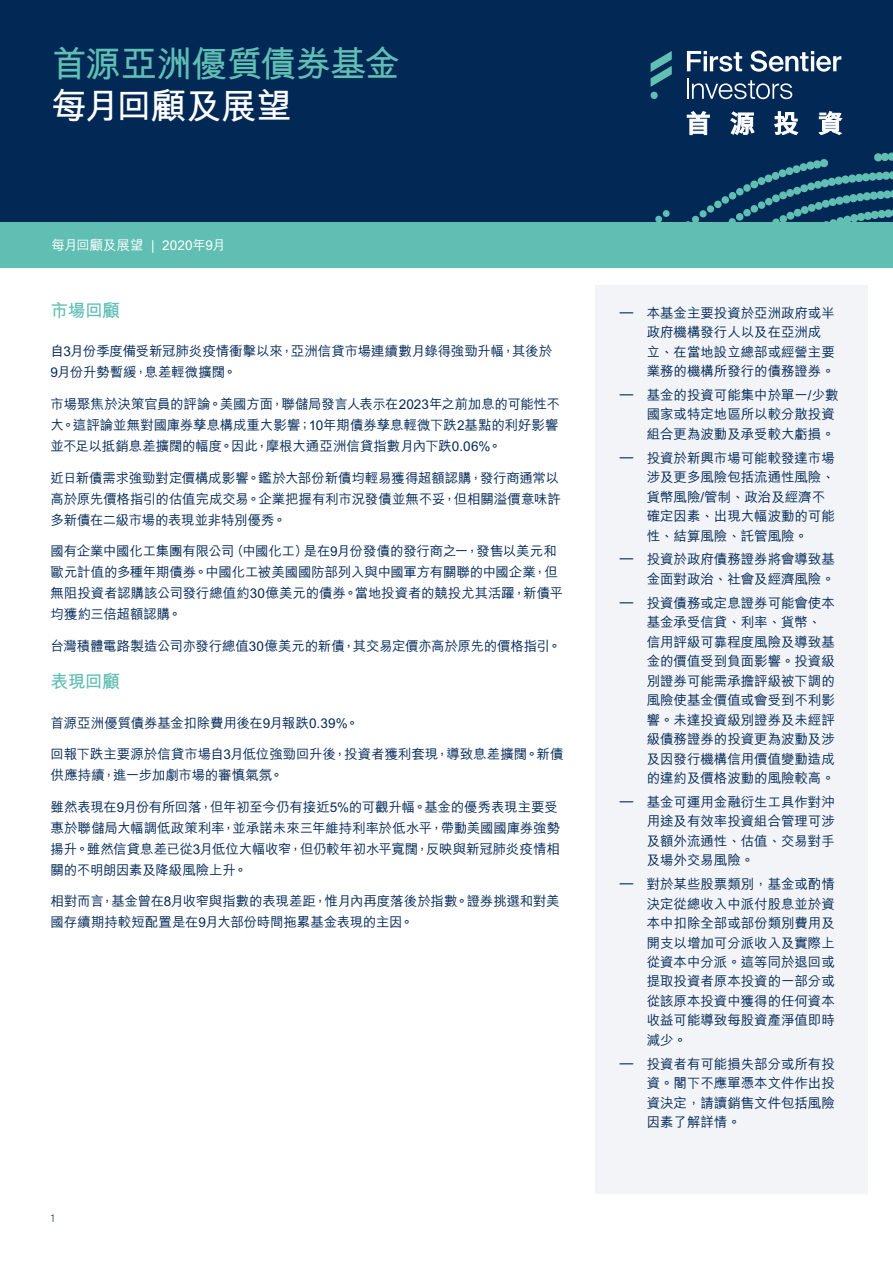
<style>
.page{position:relative;width:893px;height:1263px;background:#fff}
.page>*{position:absolute;margin:0;border:0;box-sizing:border-box;transform-origin:0 0}
.t1{font:700 36px "M Hei HK";letter-spacing:-.025em;color:#60beb3}
.t2{font:700 36px "M Hei HK";letter-spacing:-.035em;color:#fff}
.t3{font:700 18px "M Hei HK";letter-spacing:-.04em;color:#60beb3}
.t4{font:500 13.5px/19.5px "M Hei HK";letter-spacing:-.005em;color:#022856}
.t5{font:500 13.5px "M Hei HK";letter-spacing:-.005em;color:#fff}
.t6{font:300 10.5px "Suisse Intl";color:#022856}
</style>
<div class="page">
<div style="left:0;top:0;width:893px;height:222px;background:#022856"></div>
<div style="left:0;top:222px;width:893px;height:46px;background:#60beb3"></div>
<svg style="left:655px;top:152px;width:238px;height:70px"></svg>
<svg style="left:687px;top:51px;width:55px;height:21px"></svg>
<svg style="left:750px;top:51px;width:91px;height:21px"></svg>
<hr style="left:687px;top:78px;width:2px;height:21px;background:#fff">
<svg style="left:692px;top:80px;width:100px;height:19px"></svg>
<svg style="left:651px;top:51px;width:21px;height:48px"></svg>
<svg style="left:687px;top:111px;width:23px;height:24px"></svg>
<svg style="left:730px;top:111px;width:24px;height:24px"></svg>
<svg style="left:774px;top:111px;width:24px;height:24px"></svg>
<svg style="left:819px;top:111px;width:23px;height:24px"></svg>
<div style="left:595px;top:285px;width:272px;height:909px;background:#f2f4f7"></div>
<h1 class="t1" style="left:51px;top:37px;width:351px">首源亞洲優質債券基金</h1>
<h1 class="t2" style="left:51px;top:79px;width:243px">每月回顧及展望</h1>
<p class="t5" style="left:51px;top:235px;width:176px">每月回顧及展望 | 2020年9月</p>
<h2 class="t3" style="left:51px;top:298px;width:71px">市場回顧</h2>
<p class="t4" style="left:51px;top:340px;width:503px;line-height:21px">自3月份季度備受新冠肺炎疫情衝擊以來，亞洲信貸市場連續數月錄得強勁升幅，其後於<br>9月份升勢暫緩，息差輕微擴闊。</p>
<p class="t4" style="left:51px;top:393px;width:511px;line-height:21px;text-align:justify">市場聚焦於決策官員的評論。美國方面，聯儲局發言人表示在2023年之前加息的可能性不大。這評論並無對國庫券孳息構成重大影響；10年期債券孳息輕微下跌2基點的利好影響並不足以抵銷息差擴闊的幅度。因此，摩根大通亞洲信貸指數月內下跌0.06%。</p>
<p class="t4" style="left:51px;top:466px;width:512px;line-height:21px">近日新債需求強勁對定價構成影響。鑑於大部份新債均輕易獲得超額認購，發行商通常以高於原先價格指引的估值完成交易。企業把握有利市況發債並無不妥，但相關溢價意味許多新債在二級市場的表現並非特別優秀。</p>
<p class="t4" style="left:51px;top:540px;width:514px;line-height:21px">國有企業中國化工集團有限公司（中國化工）是在9月份發債的發行商之一，發售以美元和歐元計值的多種年期債券。中國化工被美國國防部列入與中國軍方有關聯的中國企業，但無阻投資者認購該公司發行總值約30億美元的債券。當地投資者的競投尤其活躍，新債平均獲約三倍超額認購。</p>
<p class="t4" style="left:51px;top:635px;width:512px">台灣積體電路製造公司亦發行總值30億美元的新債，其交易定價亦高於原先的價格指引。</p>
<h2 class="t3" style="left:51px;top:669px;width:71px">表現回顧</h2>
<p class="t4" style="left:51px;top:712px;width:310px">首源亞洲優質債券基金扣除費用後在9月報跌0.39%。</p>
<p class="t4" style="left:51px;top:743px;width:514px;line-height:21px">回報下跌主要源於信貸市場自3月低位強勁回升後，投資者獲利套現，導致息差擴闊。新債供應持續，進一步加劇市場的審慎氣氛。</p>
<p class="t4" style="left:51px;top:795px;width:511px;line-height:21px">雖然表現在9月份有所回落，但年初至今仍有接近5%的可觀升幅。基金的優秀表現主要受惠於聯儲局大幅調低政策利率，並承諾未來三年維持利率於低水平，帶動美國國庫券強勢揚升。雖然信貸息差已從3月低位大幅收窄，但仍較年初水平寬闊，反映與新冠肺炎疫情相關的不明朗因素及降級風險上升。</p>
<p class="t4" style="left:51px;top:890px;width:510px;line-height:21px">相對而言，基金曾在8月收窄與指數的表現差距，惟月內再度落後於指數。證券挑選和對美國存續期持較短配置是在9月大部份時間拖累基金表現的主因。</p>
<p class="t6" style="left:51px;top:1212px;width:5px">1</p>
<p class="t4" style="left:647px;top:302px;width:190px;text-indent:-27px">– 本基金主要投資於亞洲政府或半政府機構發行人以及在亞洲成立、在當地設立總部或經營主要業務的機構所發行的債務證券。</p>
<p class="t4" style="left:647px;top:384px;width:193px;text-indent:-27px">– 基金的投資可能集中於單一/少數國家或特定地區所以較分散投資組合更為波動及承受較大虧損。</p>
<p class="t4" style="left:647px;top:447px;width:190px;text-indent:-27px">– 投資於新興市場可能較發達市場涉及更多風險包括流通性風險、貨幣風險/管制、政治及經濟不確定因素、出現大幅波動的可能性、結算風險、託管風險。</p>
<p class="t4" style="left:620px;top:549px;width:217px;text-align:right">– 投資於政府債務證券將會導致基金面對政治、社會及經濟風險。</p>
<p class="t4" style="left:647px;top:592px;width:190px;text-indent:-27px">– 投資債務或定息證券可能會使本基金承受信貸、利率、貨幣、信用評級可靠程度風險及導致基金的價值受到負面影響。投資級別證券可能需承擔評級被下調的風險使基金價值或會受到不利影響。未達投資級別證券及未經評級債務證券的投資更為波動及涉及因發行機構信用價值變動造成的違約及價格波動的風險較高。</p>
<p class="t4" style="left:647px;top:791px;width:190px;text-align:justify;text-indent:-27px">– 基金可運用金融衍生工具作對沖用途及有效率投資組合管理可涉及額外流通性、估值、交易對手及場外交易風險。</p>
<p class="t4" style="left:647px;top:873px;width:190px;text-align:justify;text-indent:-27px">– 對於某些股票類別，基金或酌情決定從總收入中派付股息並於資本中扣除全部或部份類別費用及開支以增加可分派收入及實際上從資本中分派。這等同於退回或提取投資者原本投資的一部分或從該原本投資中獲得的任何資本收益可能導致每股資產淨值即時減少。</p>
<p class="t4" style="left:647px;top:1053px;width:190px;text-align:justify;text-indent:-27px">– 投資者有可能損失部分或所有投資。閣下不應單憑本文件作出投資決定，請讀銷售文件包括風險因素了解詳情。</p>
</div>
